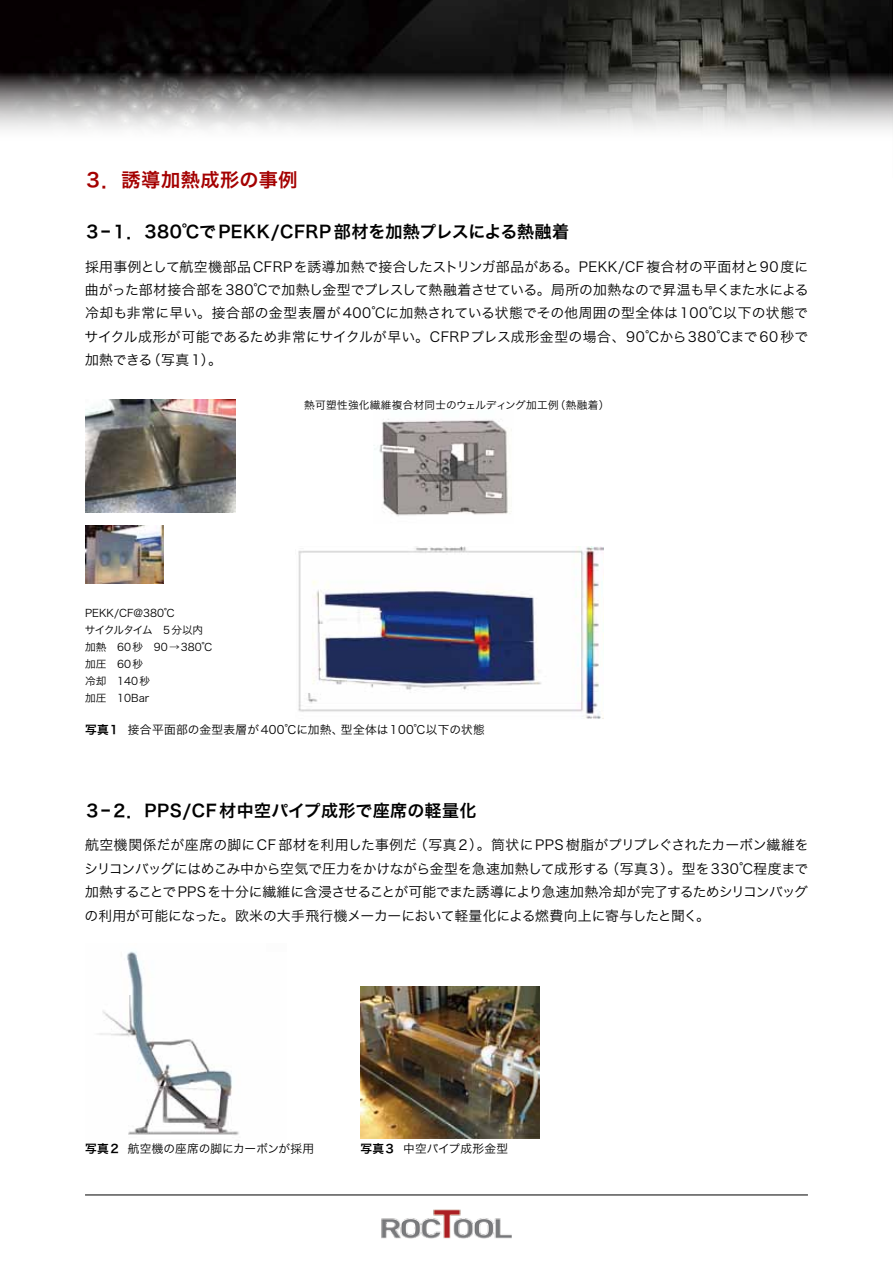
<style>
.page{position:relative;width:893px;height:1263px;background:#fff}
.page>*{position:absolute;margin:0;border:0;box-sizing:border-box;transform-origin:0 0}
.t1{font:19.2px "Hira Kaku Pro W6";letter-spacing:.03em;color:#a40000}
.t2{font:16.95px "Hira Kaku Pro W6";letter-spacing:.03em;color:#000}
.t3{font:13.8px/23.4px "Hira Kaku Pro W3";color:#000;text-align:justify}
.t4{font:11.7px "Hira Kaku Pro W3";letter-spacing:.025em;color:#000}
.t5{font:11.7px "Hira Kaku Pro W3";color:#000}
.t6{font:10.65px/17px "Hira Kaku Pro W3";color:#000}
.t7{font:10.65px "Hira Kaku Pro W3";letter-spacing:.03em;color:#000}
.s1{font-family:"Hira Kaku Pro W6"}
</style>
<div class="page">
<hr style="left:85px;top:1195px;width:723px;height:1px;background:#000">
<img style="left:0;top:0;width:892px;height:72px">
<img style="left:892px;top:0;width:1px;height:178px">
<svg style="left:0;top:72px;width:892px;height:58px"></svg>
<hr style="left:892px;top:72px;width:1px;height:110px;background:#fff">
<img style="left:381px;top:1209px;width:131px;height:30px">
<img style="left:374px;top:419px;width:138px;height:97px">
<img style="left:99px;top:951px;width:140px;height:184px">
<img style="left:298px;top:546px;width:305px;height:173px">
<img style="left:85px;top:526px;width:78px;height:58px">
<img style="left:361px;top:986px;width:178px;height:153px">
<img style="left:85px;top:400px;width:151px;height:113px">
<h1 class="t1" style="left:84px;top:162px;width:216px">３．誘導加熱成形の事例</h1>
<p class="t2" style="left:84px;top:216px;width:487px">３－１．380℃でPEKK/CFRP部材を加熱プレスによる熱融着</p>
<p class="t3" style="left:85px;top:254px;width:726px">採用事例として航空機部品CFRPを誘導加熱で接合したストリンガ部品がある。PEKK/CF複合材の平面材と90度に曲がった部材接合部を380℃で加熱し金型でプレスして熱融着させている。局所の加熱なので昇温も早くまた水による冷却も非常に早い。接合部の金型表層が400℃に加熱されている状態でその他周囲の型全体は100℃以下の状態でサイクル成形が可能であるため非常にサイクルが早い。CFRPプレス成形金型の場合、90℃から380℃まで60 秒で加熱できる（写真1）。</p>
<p class="t6" style="left:85px;top:604px;width:129px">PEKK/CF@380℃<br>サイクルタイム　5 分以内加熱　60秒　90→380℃加圧　60秒<br>冷却　140秒<br>加圧　10Bar</p>
<p class="t7" style="left:304px;top:396px;width:307px">熱可塑性強化繊維複合材同士のウェルディング加工例（熱融着）</p>
<p class="t4" style="left:85px;top:719px;width:401px"><span class="s1">写真１</span> 接合平面部の金型表層が400℃に加熱、型全体は100℃以下の状態</p>
<p class="t2" style="left:84px;top:795px;width:394px">３－２．PPS/CF材中空パイプ成形で座席の軽量化</p>
<p class="t3" style="left:84px;top:832px;width:726px">航空機関係だが座席の脚にCF部材を利用した事例だ（写真２）。筒状にPPS樹脂がプリプレぐされたカーボン繊維をシリコンバッグにはめこみ中から空気で圧力をかけながら金型を急速加熱して成形する（写真３）。型を330℃程度まで加熱することでPPSを十分に繊維に含浸させることが可能でまた誘導により急速加熱冷却が完了するためシリコンバッグの利用が可能になった。欧米の大手飛行機メーカーにおいて軽量化による燃費向上に寄与したと聞く。</p>
<p class="t5" style="left:85px;top:1139px;width:231px"><span class="s1">写真 2</span> 航空機の座席の脚にカーボンが採用</p>
<p class="t4" style="left:361px;top:1139px;width:149px"><span class="s1">写真３</span> 中空パイプ成形金型</p>
</div>
